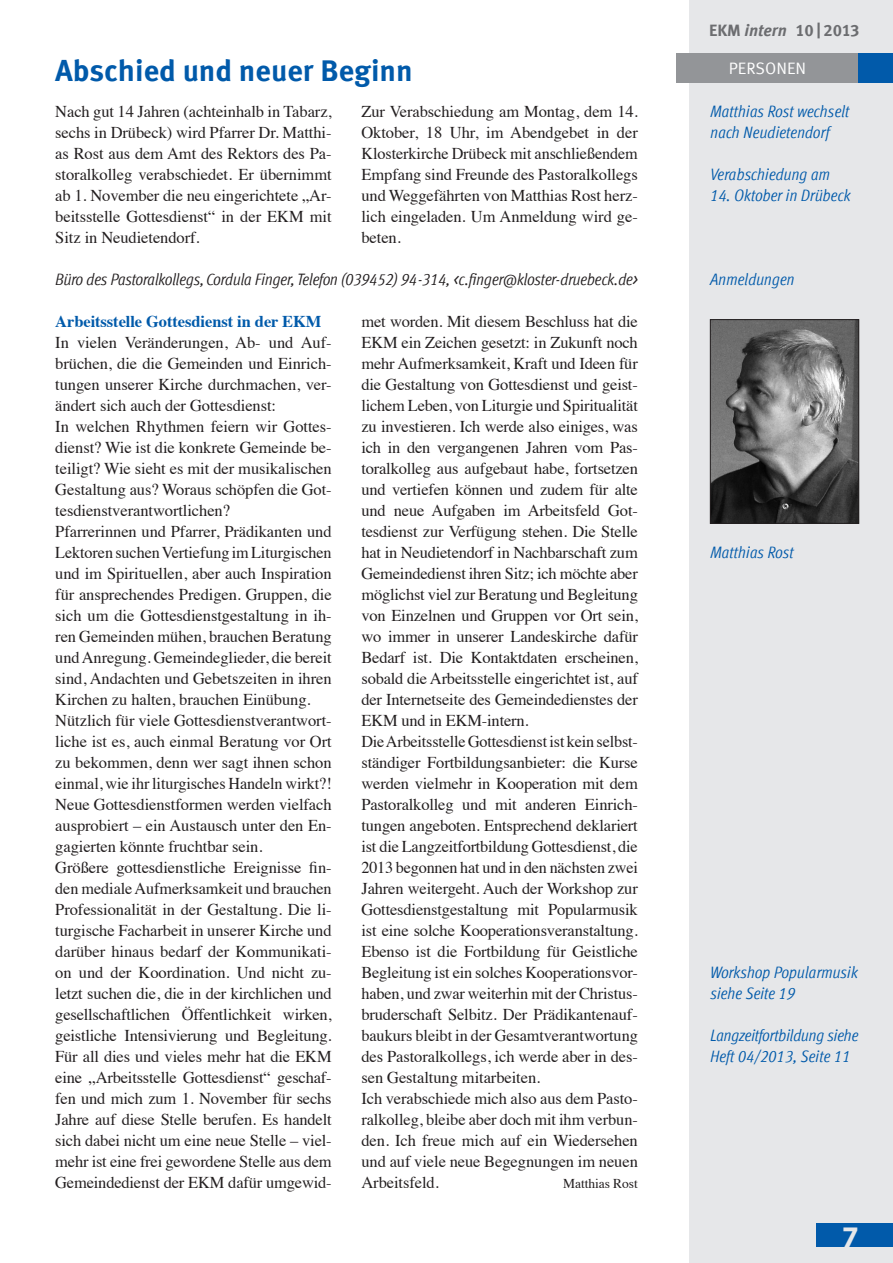
<style>
.page{position:relative;width:893px;height:1263px;background:#fff}
.page>*{position:absolute;margin:0;border:0;box-sizing:border-box;transform-origin:0 0}
.A-Überschrift{font:700 30px "Meta Offc";color:#015aaa}
.t1{font:700 30px "Myriad Pro";color:#e6e7e9}
.B-Body-Text{font:16.5px/21px "Times";letter-spacing:-.005em;color:#231f20;text-align:justify}
.C-Randleiste{font:italic condensed 16.5px/21px "Meta Offc";letter-spacing:-.005em;color:#015aaa}
.D-Adressenblock{font:italic condensed 16.5px "Meta Offc";letter-spacing:-.01em;color:#231f20}
.B-Body-Text-2{font:700 16.5px "Times";letter-spacing:-.005em;color:#015aaa}
.t2{font:700 16.5px "Meta Offc";letter-spacing:-.015em;color:#6c6d70}
.Rubrik{font:16.5px "Meta Offc Norm";color:#fff}
.B-Body-Text-3{font:13.5px "Times";letter-spacing:-.005em;color:#231f20}
.s1{font-style:italic}
</style>
<div class="page">
<div style="left:689px;top:0;width:204px;height:1263px;background:#e6e7e9"></div>
<div style="left:676px;top:53px;width:183px;height:30px;background:#939598"></div>
<div style="left:859px;top:53px;width:34px;height:30px;background:#015aaa"></div>
<img style="left:712px;top:321px;width:145px;height:200px">
<div style="left:710px;top:319px;width:149px;height:204px;border:1px solid #231f20"></div>
<div style="left:816px;top:1223px;width:77px;height:23px;background:#015aaa"></div>
<p class="t2" style="left:709px;top:21px;width:152px">EKM <span class="s1">intern</span> 10 | 2013</p>
<p class="A-Überschrift" style="left:55px;top:53px;width:359px">Abschied und neuer Beginn</p>
<p class="Rubrik" style="left:729px;top:59px;width:79px">PERSONEN</p>
<p class="C-Randleiste" style="left:710px;top:101px;width:141px">Matthias Rost wechselt nach Neudietendorf</p>
<p class="C-Randleiste" style="left:710px;top:164px;width:121px">Verabschiedung am</p>
<p class="C-Randleiste" style="left:710px;top:185px;width:142px">14. Oktober in Drübeck</p>
<p class="B-Body-Text" style="left:55px;top:100px;width:278px">Nach gut 14 Jahren (achteinhalb in Tabarz, sechs in Drübeck) wird Pfarrer Dr. Matthi&shy;as Rost aus dem Amt des Rektors des Pa&shy;storalkolleg verabschiedet. Er übernimmt ab 1. November die neu eingerichtete „Ar&shy;beitsstelle Gottesdienst“ in der EKM mit Sitz in Neudietendorf.</p>
<p class="B-Body-Text" style="left:361px;top:100px;width:278px">Zur Verabschiedung am Montag, dem 14.<br>Oktober, 18 Uhr, im Abendgebet in der Klosterkirche Drübeck mit anschließendem Empfang sind Freunde des Pastoralkollegs und Weggefährten von Matthias Rost herz&shy;lich eingeladen. Um Anmeldung wird ge&shy;beten.</p>
<p class="D-Adressenblock" style="left:55px;top:270px;width:584px">Büro des Pastoralkollegs, Cordula Finger, Telefon (039452) 94-314, &lt;c.finger@kloster-druebeck.de&gt;</p>
<p class="B-Body-Text-2" style="left:55px;top:306px;width:268px">Arbeitsstelle Gottesdienst in der EKM</p>
<p class="B-Body-Text" style="left:55px;top:331px;width:278px">In vielen Veränderungen, Ab- und Auf&shy;brüchen, die die Gemeinden und Einrich&shy;tungen unserer Kirche durchmachen, ver&shy;ändert sich auch der Gottesdienst:</p>
<p class="B-Body-Text" style="left:55px;top:415px;width:278px">In welchen Rhythmen feiern wir Gottes&shy;dienst? Wie ist die konkrete Gemeinde be&shy;teiligt? Wie sieht es mit der musikalischen Gestaltung aus? Woraus schöpfen die Got&shy;tesdienstverantwortlichen?</p>
<p class="B-Body-Text" style="left:55px;top:520px;width:278px">Pfarrerinnen und Pfarrer, Prädikanten und Lektoren suchen Vertiefung im Liturgischen und im Spirituellen, aber auch Inspiration für ansprechendes Predigen. Gruppen, die sich um die Gottesdienstgestaltung in ih&shy;ren Gemeinden mühen, brauchen Beratung und Anregung. Gemeindeglieder, die bereit sind, Andachten und Gebetszeiten in ihren Kirchen zu halten, brauchen Einübung.</p>
<p class="B-Body-Text" style="left:55px;top:709px;width:278px">Nützlich für viele Gottesdienstverantwort&shy;liche ist es, auch einmal Beratung vor Ort zu bekommen, denn wer sagt ihnen schon einmal, wie ihr liturgisches Handeln wirkt?!</p>
<p class="B-Body-Text" style="left:55px;top:793px;width:278px">Neue Gottesdienstformen werden vielfach ausprobiert – ein Austausch unter den En&shy;gagierten könnte fruchtbar sein.</p>
<p class="B-Body-Text" style="left:55px;top:856px;width:278px">Größere gottesdienstliche Ereignisse fin&shy;den mediale Aufmerksamkeit und brauchen Professionalität in der Gestaltung. Die li&shy;turgische Facharbeit in unserer Kirche und darüber hinaus bedarf der Kommunikati&shy;on und der Koordination. Und nicht zu&shy;letzt suchen die, die in der kirchlichen und gesellschaftlichen Öffentlichkeit wirken, geistliche Intensivierung und Begleitung.<br>Für all dies und vieles mehr hat die EKM eine „Arbeitsstelle Gottesdienst“ geschaf&shy;fen und mich zum 1. November für sechs Jahre auf diese Stelle berufen. Es handelt sich dabei nicht um eine neue Stelle – viel&shy;mehr ist eine frei gewordene Stelle aus dem Gemeindedienst der EKM dafür umgewid-</p>
<p class="C-Randleiste" style="left:710px;top:269px;width:86px">Anmeldungen</p>
<p class="B-Body-Text" style="left:361px;top:310px;width:278px">met worden. Mit diesem Beschluss hat die EKM ein Zeichen gesetzt: in Zukunft noch mehr Aufmerksamkeit, Kraft und Ideen für die Gestaltung von Gottesdienst und geist&shy;lichem Leben, von Liturgie und Spiritualität zu investieren. Ich werde also einiges, was ich in den vergangenen Jahren vom Pas&shy;toralkolleg aus aufgebaut habe, fortsetzen und vertiefen können und zudem für alte und neue Aufgaben im Arbeitsfeld Got&shy;tesdienst zur Verfügung stehen. Die Stelle hat in Neudietendorf in Nachbarschaft zum Gemeindedienst ihren Sitz; ich möchte aber möglichst viel zur Beratung und Begleitung von Einzelnen und Gruppen vor Ort sein, wo immer in unserer Landeskirche dafür Bedarf ist. Die Kontaktdaten erscheinen, sobald die Arbeitsstelle eingerichtet ist, auf der Internetseite des Gemeindedienstes der EKM und in EKM-intern.</p>
<p class="B-Body-Text" style="left:361px;top:730px;width:278px">Die Arbeitsstelle Gottesdienst ist kein selbst&shy;ständiger Fortbildungsanbieter: die Kurse werden vielmehr in Kooperation mit dem Pastoralkolleg und mit anderen Einrich&shy;tungen angeboten. Entsprechend deklariert ist die Langzeitfortbildung Gottesdienst, die 2013 begonnen hat und in den nächsten zwei Jahren weitergeht. Auch der Workshop zur Gottesdienstgestaltung mit Popularmusik ist eine solche Kooperationsveranstaltung.<br>Ebenso ist die Fortbildung für Geistliche Begleitung ist ein solches Kooperationsvor&shy;haben, und zwar weiterhin mit der Christus&shy;bruderschaft Selbitz. Der Prädikantenauf&shy;baukurs bleibt in der Gesamtverantwortung des Pastoralkollegs, ich werde aber in des&shy;sen Gestaltung mitarbeiten.</p>
<p class="B-Body-Text" style="left:361px;top:1087px;width:278px">Ich verabschiede mich also aus dem Pasto&shy;ralkolleg, bleibe aber doch mit ihm verbun&shy;den. Ich freue mich auf ein Wiedersehen und auf viele neue Begegnungen im neuen Arbeitsfeld.</p>
<p class="C-Randleiste" style="left:710px;top:542px;width:85px">Matthias Rost</p>
<p class="C-Randleiste" style="left:710px;top:962px;width:149px">Workshop Popularmusik siehe Seite 19</p>
<p class="C-Randleiste" style="left:710px;top:1025px;width:150px">Langzeitfortbildung siehe</p>
<p class="C-Randleiste" style="left:710px;top:1046px;width:142px">Heft 04/2013, Seite 11</p>
<p class="B-Body-Text-3" style="left:563px;top:1171px;width:76px">Matthias Rost</p>
<h1 class="t1" style="left:842px;top:1217px;width:18px">7</h1>
</div>
